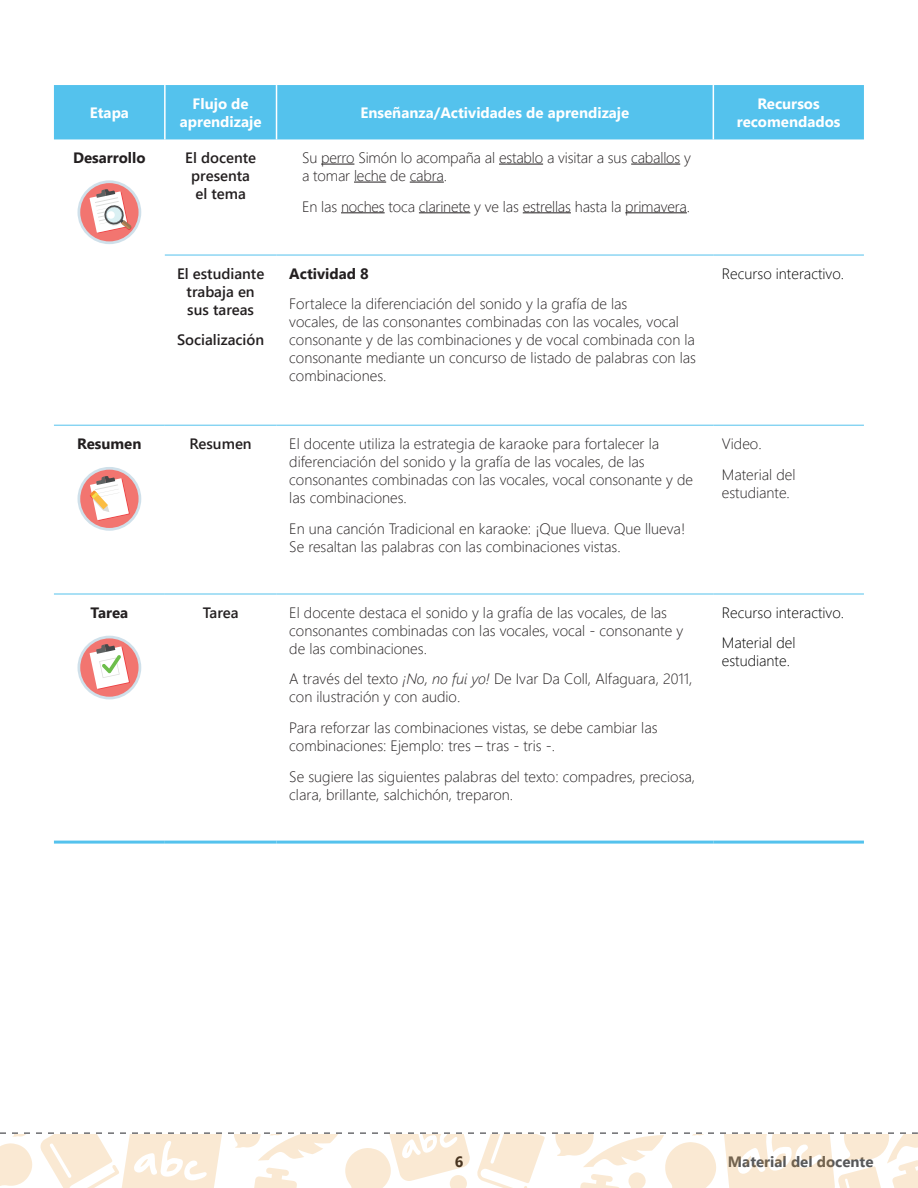
<style>
.page{position:relative;width:918px;height:1188px;background:#fff}
.page>*{position:absolute;margin:0;border:0;box-sizing:border-box;transform-origin:0 0}
.t1{font:300 15px/18px "Segoe UI";color:#231f20}
.t2{font:600 15px/18px "Segoe UI";color:#231f20;text-align:center}
.t3{font:700 15px/18px "Segoe UI";color:#fff;text-align:center}
.t4{font:300 15px/30.8px "Segoe UI";color:#000}
.t5{font:700 15px "Segoe UI";color:#231f20}
.t6{font:700 15px "Segoe UI";color:#57585a}
.s1{font-style:italic}
</style>
<div class="page">
<svg style="left:0;top:1132px;width:918px;height:56px"></svg>
<div style="left:54px;top:85px;width:810px;height:54px;background:#54c2ed"></div>
<hr style="left:164px;top:85px;width:2px;height:54px;background:#fff">
<hr style="left:276px;top:85px;width:1px;height:54px;background:#fff">
<hr style="left:713px;top:85px;width:1px;height:54px;background:#fff">
<hr style="left:277px;top:255px;width:436px;height:1px;background:#54c2ed">
<hr style="left:713px;top:255px;width:151px;height:1px;background:#54c2ed">
<hr style="left:54px;top:425px;width:111px;height:1px;background:#54c2ed">
<hr style="left:165px;top:425px;width:112px;height:1px;background:#54c2ed">
<hr style="left:277px;top:425px;width:436px;height:1px;background:#54c2ed">
<hr style="left:713px;top:425px;width:151px;height:1px;background:#54c2ed">
<hr style="left:54px;top:841px;width:111px;height:3px;background:#54c2ed">
<hr style="left:165px;top:841px;width:112px;height:3px;background:#54c2ed">
<hr style="left:277px;top:841px;width:436px;height:3px;background:#54c2ed">
<hr style="left:713px;top:841px;width:151px;height:3px;background:#54c2ed">
<hr style="left:54px;top:594px;width:111px;height:1px;background:#54c2ed">
<hr style="left:165px;top:594px;width:112px;height:1px;background:#54c2ed">
<hr style="left:277px;top:594px;width:436px;height:1px;background:#54c2ed">
<hr style="left:713px;top:594px;width:151px;height:1px;background:#54c2ed">
<hr style="left:165px;top:255px;width:112px;height:1px;background:#54c2ed">
<svg style="left:78px;top:180px;width:63px;height:64px"></svg>
<div style="left:80px;top:183px;width:59px;height:58px;background:#f27570;border-radius:50%"></div>
<svg style="left:90px;top:189px;width:42px;height:44px"></svg>
<hr style="left:321px;top:164px;width:33px;height:1px;background:#231f20">
<hr style="left:499px;top:164px;width:44px;height:1px;background:#231f20">
<hr style="left:631px;top:164px;width:49px;height:1px;background:#231f20">
<hr style="left:354px;top:182px;width:32px;height:1px;background:#231f20">
<hr style="left:410px;top:182px;width:34px;height:1px;background:#231f20">
<hr style="left:341px;top:212px;width:44px;height:1px;background:#231f20">
<hr style="left:419px;top:212px;width:51px;height:1px;background:#231f20">
<hr style="left:523px;top:212px;width:48px;height:1px;background:#231f20">
<hr style="left:625px;top:212px;width:62px;height:1px;background:#231f20">
<svg style="left:78px;top:467px;width:63px;height:64px"></svg>
<div style="left:80px;top:470px;width:59px;height:58px;background:#f27570;border-radius:50%"></div>
<svg style="left:90px;top:476px;width:40px;height:45px"></svg>
<div style="left:78px;top:636px;width:63px;height:63px;background:#cfe0ea;border-radius:50%"></div>
<div style="left:80px;top:638px;width:59px;height:59px;background:#f27570;border-radius:50%"></div>
<svg style="left:90px;top:644px;width:40px;height:46px"></svg>
<p class="t3" style="left:90px;top:103px;width:41px">Etapa</p>
<p class="t3" style="left:180px;top:94px;width:83px">Flujo de aprendizaje</p>
<p class="t3" style="left:361px;top:103px;width:270px">Enseñanza/Actividades de aprendizaje</p>
<p class="t3" style="left:737px;top:94px;width:105px">Recursos recomendados</p>
<p class="t5" style="left:73px;top:147px;width:74px">Desarrollo</p>
<p class="t2" style="left:185px;top:148px;width:72px">El docente presenta el tema</p>
<p class="t1" style="left:302px;top:148px;width:390px">Su perro Simón lo acompaña al establo a visitar a sus caballos y a tomar leche de cabra.</p>
<p class="t1" style="left:302px;top:197px;width:390px">En las noches toca clarinete y ve las estrellas hasta la primavera.</p>
<p class="t2" style="left:177px;top:264px;width:89px">El estudiante trabaja en sus tareas</p>
<p class="t2" style="left:177px;top:331px;width:89px">Socialización</p>
<p class="t5" style="left:289px;top:263px;width:81px">Actividad 8</p>
<p class="t1" style="left:289px;top:294px;width:408px">Fortalece la diferenciación del sonido y la grafía de las<br>vocales, de las consonantes combinadas con las vocales, vocal consonante y de las combinaciones y de vocal combinada con la consonante mediante un concurso de listado de palabras con las combinaciones.</p>
<p class="t5" style="left:77px;top:433px;width:66px">Resumen</p>
<p class="t2" style="left:190px;top:434px;width:64px">Resumen</p>
<p class="t1" style="left:289px;top:434px;width:405px">El docente utiliza la estrategia de karaoke para fortalecer la diferenciación del sonido y la grafía de las vocales, de las consonantes combinadas con las vocales, vocal consonante y de las combinaciones.</p>
<p class="t1" style="left:289px;top:519px;width:398px">En una canción Tradicional en karaoke: ¡Que llueva. Que llueva!<br>Se resaltan las palabras con las combinaciones vistas.</p>
<p class="t5" style="left:91px;top:602px;width:39px">Tarea</p>
<p class="t2" style="left:203px;top:603px;width:37px">Tarea</p>
<p class="t1" style="left:289px;top:603px;width:395px">El docente destaca el sonido y la grafía de las vocales, de las consonantes combinadas con las vocales, vocal - consonante y de las combinaciones.</p>
<p class="t1" style="left:289px;top:669px;width:405px">A través del texto <span class="s1">¡No, no fui yo!</span> De Ivar Da Coll, Alfaguara, 2011, con ilustración y con audio.</p>
<p class="t1" style="left:289px;top:718px;width:370px">Para reforzar las combinaciones vistas, se debe cambiar las combinaciones: Ejemplo: tres – tras - tris -.</p>
<p class="t1" style="left:289px;top:767px;width:407px">Se sugiere las siguientes palabras del texto: compadres, preciosa, clara, brillante, salchichón, treparon.</p>
<p class="t4" style="left:722px;top:257px;width:124px">Recurso interactivo.</p>
<p class="t1" style="left:722px;top:427px;width:75px;line-height:30.8px">Video.<br>Material del</p>
<p class="t1" style="left:722px;top:483px;width:70px">estudiante.</p>
<p class="t4" style="left:722px;top:596px;width:124px">Recurso interactivo.<br>Material del</p>
<p class="t4" style="left:722px;top:645px;width:70px">estudiante.</p>
<p class="t5" style="left:455px;top:1151px;width:10px">6</p>
<p class="t6" style="left:728px;top:1151px;width:147px">Material del docente</p>
</div>
